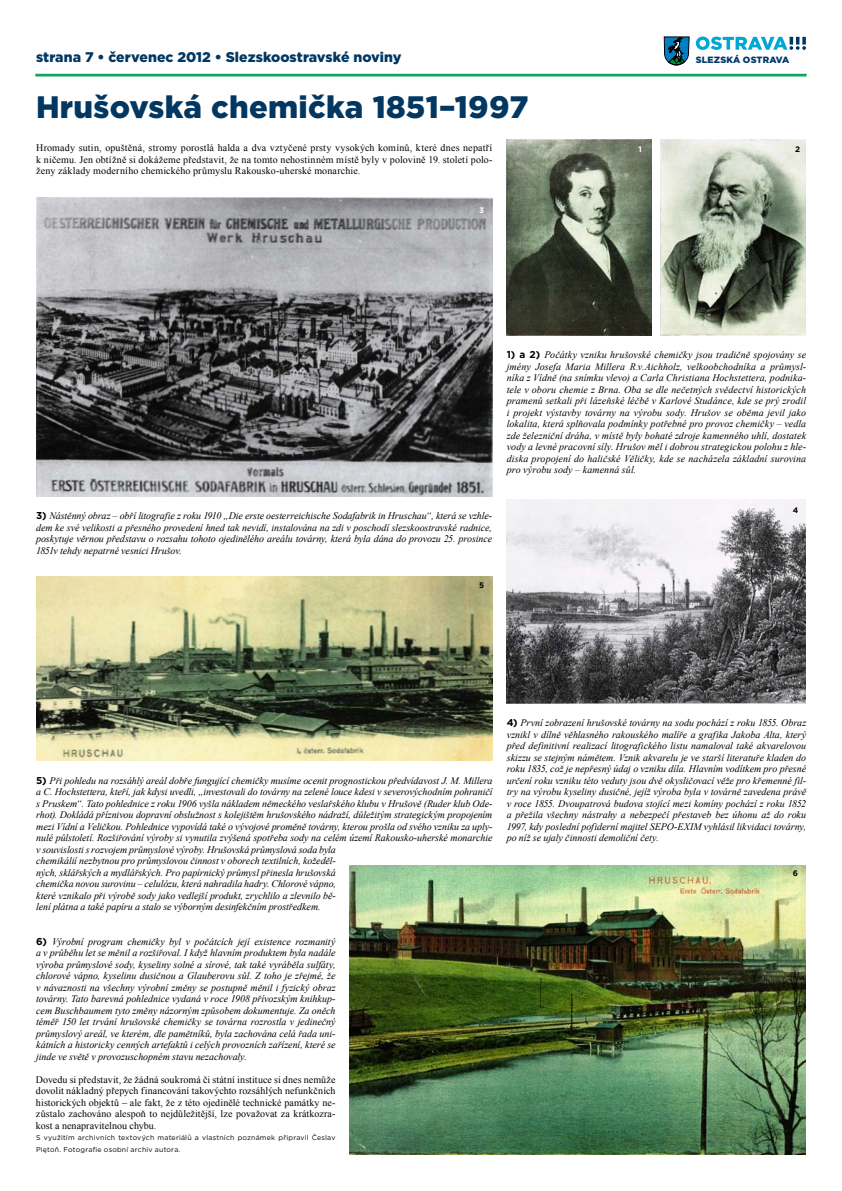
<style>
.page{position:relative;width:842px;height:1191px;background:#fff}
.page>*{position:absolute;margin:0;border:0;box-sizing:border-box;transform-origin:0 0}
.t1{font:900 31px "Gotham";letter-spacing:.01em;color:#013761}
.t2{font:900 14px "Gotham";color:#013761}
.t3{font:italic 10px/11.5px "Times New Roman";letter-spacing:-.01em;color:#000;text-align:justify}
.t4{font:10px/11.5px "Times New Roman";letter-spacing:.01em;color:#000;text-align:justify}
.t5{font:900 9.1px "Gotham";letter-spacing:.015em;color:#003867}
.t6{font:700 8px "Gotham";color:#000}
.t7{font:700 8px "Gotham";color:#fff}
.t8{font:7px/11.5px "Gotham";letter-spacing:.03em;color:#000}
.s1{font-family:"Gotham";font-weight:700;font-style:normal}
</style>
<div class="page">
<div style="left:36px;top:74px;width:770px;height:2px;background:#00a7d3;border:1px solid #00a146"></div>
<svg style="left:663px;top:36px;width:143px;height:30px"></svg>
<img style="left:36px;top:197px;width:456px;height:299px">
<img style="left:506px;top:500px;width:300px;height:203px">
<img style="left:36px;top:577px;width:456px;height:183px">
<img style="left:350px;top:865px;width:456px;height:289px">
<img style="left:507px;top:140px;width:145px;height:195px">
<img style="left:661px;top:140px;width:145px;height:195px">
<h2 class="t2" style="left:36px;top:47px;width:367px">strana 7 • červenec 2012 • Slezskoostravské noviny</h2>
<p class="t5" style="left:696px;top:54px;width:95px">SLEZSKÁ OSTRAVA</p>
<h1 class="t1" style="left:36px;top:86px;width:494px">Hrušovská chemička 1851–1997</h1>
<p class="t4" style="left:36px;top:142px;width:458px">Hromady sutin, opuštěná, stromy porostlá halda a dva vztyčené prsty vysokých komínů, které dnes nepatří k ničemu. Jen obtížně si dokážeme představit, že na tomto nehostinném místě byly v polovině 19. století polo&shy;ženy základy moderního chemického průmyslu Rakousko-uherské monarchie.</p>
<p class="t7" style="left:479px;top:205px;width:6px">3</p>
<p class="t7" style="left:638px;top:143px;width:5px">1</p>
<p class="t6" style="left:795px;top:143px;width:6px">2</p>
<p class="t3" style="left:36px;top:510px;width:458px"><span class="s1">3)</span> Nástěnný obraz – obří litografie z roku 1910 „Die erste oesterreichische Sodafabrik in Hruschau“, která se vzhle&shy;dem ke své velikosti a přesného provedení hned tak nevidí, instalována na zdi v poschodí slezskoostravské radnice, poskytuje věrnou představu o rozsahu tohoto ojedinělého areálu továrny, která byla dána do provozu 25. prosince 1851v tehdy nepatrné vesnici Hrušov.</p>
<p class="t6" style="left:479px;top:580px;width:7px">5</p>
<p class="t3" style="left:507px;top:349px;width:301px"><span class="s1">1) a 2)</span> Počátky vzniku hrušovské chemičky jsou tradičně spojovány se jmény Josefa Maria Millera R.v.Aichholz, velkoobchodníka a průmysl&shy;níka z Vídně (na snímku vlevo) a Carla Christiana Hochstettera, podnika&shy;tele v oboru chemie z Brna. Oba se dle nečetných svědectví historických pramenů setkali při lázeňské léčbě v Karlové Studánce, kde se prý zrodil i projekt výstavby továrny na výrobu sody. Hrušov se oběma jevil jako lokalita, která splňovala podmínky potřebné pro provoz chemičky – vedla zde železniční dráha, v místě byly bohaté zdroje kamenného uhlí, dostatek vody a levné pracovní síly. Hrušov měl i dobrou strategickou polohu z hle&shy;diska propojení do haličské Věličky, kde se nacházela základní surovina pro výrobu sody – kamenná sůl.</p>
<p class="t6" style="left:793px;top:504px;width:7px">4</p>
<p class="t3" style="left:36px;top:774px;width:458px;text-align:left"><span class="s1">5)</span> Při pohledu na rozsáhlý areál dobře fungující chemičky musíme ocenit prognostickou předvídavost J. M. Millera a C. Hochstettera, kteří, jak kdysi uvedli, „investovali do továrny na zelené louce kdesi v severovýchodním pohraničí s Pruskem“. Tato pohlednice z roku 1906 vyšla nákladem německého veslařského klubu v Hrušově (Ruder klub Ode&shy;rhot). Dokládá příznivou dopravní obslužnost s kolejištěm hrušovského nádraží, důležitým strategickým propojením mezi Vídní a Veličkou. Pohlednice vypovídá také o vývojové proměně továrny, kterou prošla od svého vzniku za uply&shy;nulé půlstoletí. Rozšiřování výroby si vynutila zvýšená spotřeba sody na celém území Rakousko-uherské monarchie v souvislosti s rozvojem průmyslové výroby. Hrušovská průmyslová soda byla<br>chemikálií nezbytnou pro průmyslovou činnost v oborech textilních, kožeděl-<br>ných, sklářských a mydlářských. Pro papírnický průmysl přinesla hrušovská<br>chemička novou surovinu – celulózu, která nahradila hadry. Chlorové vápno,<br>které vznikalo při výrobě sody jako vedlejší produkt, zrychlilo a zlevnilo bě-<br>lení plátna a také papíru a stalo se výborným desinfekčním prostředkem.</p>
<p class="t3" style="left:36px;top:935px;width:301px"><span class="s1">6)</span> Výrobní program chemičky byl v počátcích její existence rozmanitý a v průběhu let se měnil a rozšiřoval. I když hlavním produktem byla nadále výroba průmyslové sody, kyseliny solné a sírové, tak také vyráběla sulfáty, chlorové vápno, kyselinu dusičnou a Glauberovu sůl. Z toho je zřejmé, že v návaznosti na všechny výrobní změny se postupně měnil i fyzický obraz továrny. Tato barevná pohlednice vydaná v roce 1908 přívozským knihkup&shy;cem Buschbaumem tyto změny názorným způsobem dokumentuje. Za oněch téměř 150 let trvání hrušovské chemičky se továrna rozrostla v jedinečný průmyslový areál, ve kterém, dle pamětníků, byla zachována celá řada uni&shy;kátních a historicky cenných artefaktů i celých provozních zařízení, které se jinde ve světě v provozuschopném stavu nezachovaly.</p>
<p class="t4" style="left:36px;top:1073px;width:301px">Dovedu si představit, že žádná soukromá či státní instituce si dnes nemůže dovolit nákladný přepych financování takovýchto rozsáhlých nefunkčních historických objektů – ale fakt, že z této ojedinělé technické památky ne&shy;zůstalo zachováno alespoň to nejdůležitější, lze považovat za krátkozra&shy;kost a nenapravitelnou chybu.</p>
<p class="t8" style="left:36px;top:1132px;width:301px">S využitím archivních textových materiálů a vlastních poznámek připravil Česlav<br>Piętoň. Fotografie osobní archiv autora.</p>
<p class="t3" style="left:507px;top:717px;width:301px"><span class="s1">4)</span> První zobrazení hrušovské továrny na sodu pochází z roku 1855. Obraz vznikl v dílně věhlasného rakouského malíře a grafika Jakoba Alta, který před definitivní realizací litografického listu namaloval také akvarelovou skizzu se stejným námětem. Vznik akvarelu je ve starší literatuře kladen do roku 1835, což je nepřesný údaj o vzniku díla. Hlavním vodítkem pro přesné určení roku vzniku této veduty jsou dvě okysličovací věže pro křemenné fil&shy;try na výrobu kyseliny dusičné, jejíž výroba byla v továrně zavedena právě v roce 1855. Dvoupatrová budova stojící mezi komíny pochází z roku 1852 a přežila všechny nástrahy a nebezpečí přestaveb bez úhonu až do roku 1997, kdy poslední pofiderní majitel SEPO-EXIM vyhlásil likvidaci továrny, po níž se ujaly činnosti demoliční čety.</p>
<p class="t6" style="left:793px;top:868px;width:7px">6</p>
</div>
